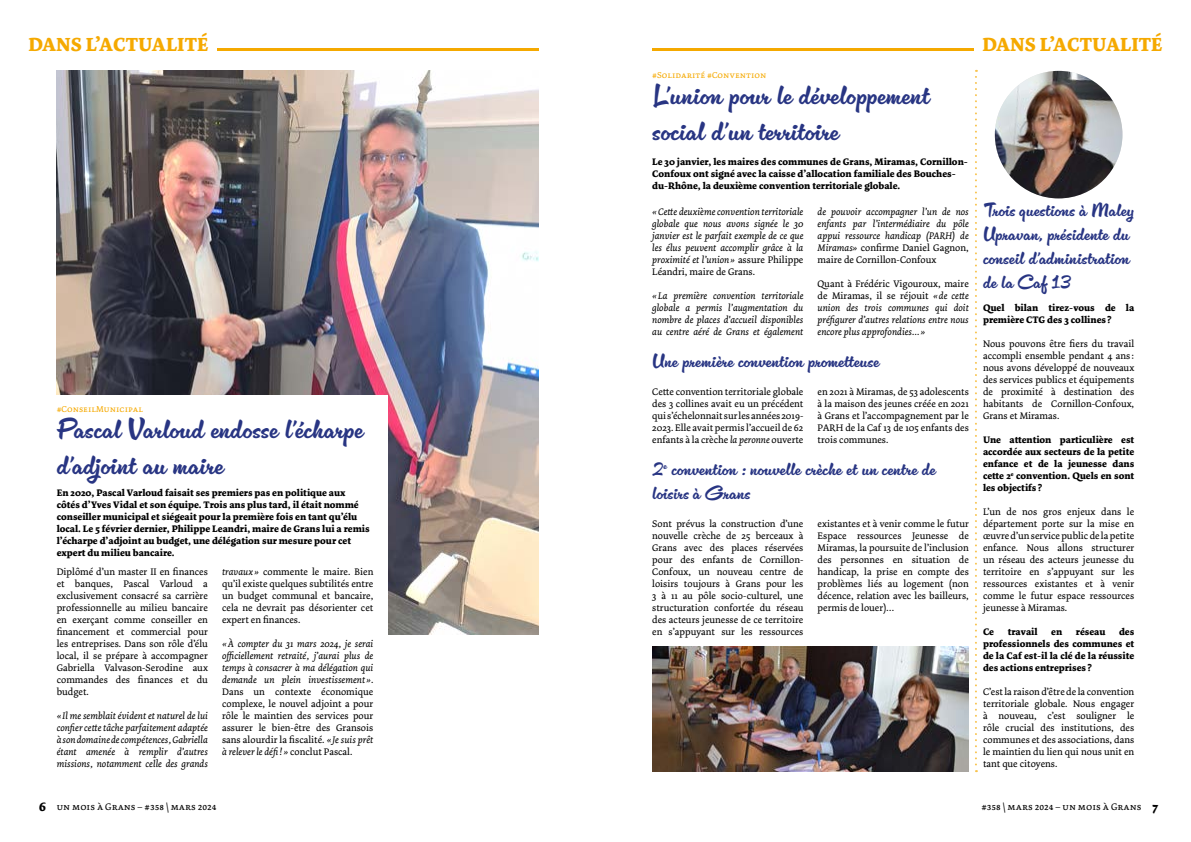
<style>
.page{position:relative;width:1191px;height:842px;background:#fff}
.page>*{position:absolute;margin:0;border:0;box-sizing:border-box;transform-origin:0 0}
.t1{font:30px/36px "Cinema Script";color:#283583}
.t2{font:20px/24px "Cinema Script";color:#283583}
.t3{font:700 20px "Dolly Pro";color:#f5a900}
.t4{font:10px/12px "Dolly Pro";color:#000;text-align:justify}
.t5{font:italic 10px/12px "Dolly Pro";color:#000;text-align:justify}
.t6{font:700 10px/12px "Dolly Pro";color:#000}
.t7{font:10px "Dolly Pro Regular Small Caps";color:#000}
.t8{font:9px "Dolly Pro Regular Small Caps";color:#f5a900}
.s1{font-style:italic}
.s2{font-style:normal}
.s3{font-family:"Dolly Pro";font-weight:700;font-size:13px}
</style>
<div class="page">
<img style="left:57px;top:71px;width:482px;height:564px">
<div style="left:48px;top:395px;width:339px;height:377px;background:#fff"></div>
<svg style="left:975px;top:70px;width:2px;height:702px"></svg>
<img style="left:994px;top:71px;width:128px;height:127px;border-radius:64px">
<img style="left:652px;top:647px;width:317px;height:124px">
<hr style="left:217px;top:48px;width:322px;height:3px;background:#f5a900">
<hr style="left:652px;top:48px;width:322px;height:3px;background:#f5a900">
<h2 class="t3" style="left:28px;top:31px;width:182px">DANS L’ACTUALITÉ</h2>
<h2 class="t3" style="left:982px;top:31px;width:182px">DANS L’ACTUALITÉ</h2>
<p class="t8" style="left:57px;top:403px;width:88px">#ConseilMunicipal</p>
<h1 class="t1" style="left:57px;top:412px;width:308px">Pascal Varloud endosse l’écharpe d’adjoint au maire</h1>
<p class="t6" style="left:57px;top:487px;width:314px">En 2020, Pascal Varloud faisait ses premiers pas en politique aux côtés d’Yves Vidal et son équipe. Trois ans plus tard, il était nommé conseiller municipal et siégeait pour la première fois en tant qu’élu local. Le 5 février dernier, Philippe Leandri, maire de Grans lui a remis l’écharpe d’adjoint au budget, une délégation sur mesure pour cet expert du milieu bancaire.</p>
<p class="t4" style="left:57px;top:566px;width:153px">Diplômé d’un master II en finances et banques, Pascal Varloud a exclusivement consacré sa carrière professionnelle au milieu bancaire en exerçant comme conseiller en financement et commercial pour les entreprises. Dans son rôle d’élu local, il se prépare à accompagner Gabriella Valvason-Serodine aux commandes des finances et du budget.</p>
<p class="t5" style="left:57px;top:710px;width:153px">« Il me semblait évident et naturel de lui confier cette tâche parfaitement adaptée à son domaine de compétences, Gabriella étant amenée à remplir d’autres missions, notamment celle des grands</p>
<p class="t4" style="left:222px;top:566px;width:153px"><span class="s1">travaux»</span> commente le maire. Bien qu’il existe quelques subtilités entre un budget communal et bancaire, cela ne devrait pas désorienter cet expert en finances.</p>
<p class="t5" style="left:222px;top:638px;width:153px">«À compter du 31 mars 2024, je serai officiellement retraité, j’aurai plus de temps à consacrer à ma délégation qui demande un plein investissement»<span class="s2">.<br>Dans un contexte économique complexe, le nouvel adjoint a pour rôle le maintien des services pour assurer le bien-être des Gransois sans alourdir la fiscalité.</span> « Je suis prêt à relever le défi!» <span class="s2">conclut Pascal.</span></p>
<p class="t8" style="left:652px;top:69px;width:116px">#Solidarité #Convention</p>
<h1 class="t1" style="left:652px;top:78px;width:278px">L’union pour le développement social d’un territoire</h1>
<p class="t6" style="left:652px;top:155px;width:317px">Le 30 janvier, les maires des communes de Grans, Miramas, Cornillon-<br>Confoux ont signé avec la caisse d’allocation familiale des Bouches&shy;du-Rhône, la deuxième convention territoriale globale.</p>
<p class="t5" style="left:652px;top:206px;width:153px">«Cette deuxième convention territoriale globale que nous avons signée le 30 janvier est le parfait exemple de ce que les élus peuvent accomplir grâce à la proximité et l’union» <span class="s2">assure Philippe Léandri, maire de Grans.</span></p>
<p class="t5" style="left:652px;top:290px;width:153px">« La première convention territoriale globale a permis l’augmentation du nombre de places d'accueil disponibles au centre aéré de Grans et également</p>
<p class="t5" style="left:817px;top:206px;width:153px">de pouvoir accompagner l’un de nos enfants par l’intermédiaire du pôle appui ressource handicap (PARH) de Miramas» <span class="s2">confirme Daniel Gagnon, maire de Cornillon-Confoux</span></p>
<p class="t5" style="left:817px;top:278px;width:153px"><span class="s2">Quant à Frédéric Vigouroux, maire de Miramas, il se réjouit</span> « de cette union des trois communes qui doit préfigurer d’autres relations entre nous encore plus approfondies…»</p>
<h2 class="t2" style="left:652px;top:350px;width:229px">Une première convention prometteuse</h2>
<p class="t4" style="left:652px;top:386px;width:153px">Cette convention territoriale globale des 3 collines avait eu un précédent qui s’échelonnait sur les années 2019- 2023. Elle avait permis l’accueil de 62 enfants à la crèche <span class="s1">la peronne</span> ouverte</p>
<p class="t4" style="left:817px;top:386px;width:153px">en 2021 à Miramas, de 53 adolescents à la maison des jeunes créée en 2021 à Grans et l’accompagnement par le PARH de la Caf 13 de 105 enfants des trois communes.</p>
<h2 class="t2" style="left:652px;top:458px;width:285px">2<sup>e</sup> convention : nouvelle crèche et un centre de loisirs à Grans</h2>
<p class="t4" style="left:652px;top:518px;width:153px">Sont prévus la construction d’une nouvelle crèche de 25 berceaux à Grans avec des places réservées pour des enfants de Cornillon-Confoux, un nouveau centre de loisirs toujours à Grans pour les 3 à 11 au pôle socio-culturel, une structuration confortée du réseau des acteurs jeunesse de ce territoire en s’appuyant sur les ressources</p>
<p class="t4" style="left:817px;top:518px;width:153px">existantes et à venir comme le futur Espace ressources Jeunesse de Miramas, la poursuite de l’inclusion des personnes en situation de handicap, la prise en compte des problèmes liés au logement (non décence, relation avec les bailleurs, permis de louer)…</p>
<h2 class="t2" style="left:983px;top:198px;width:153px">Trois questions à Maley<br>Upravan, présidente du conseil d’administration de la Caf 13</h2>
<p class="t6" style="left:983px;top:302px;width:153px">Quel bilan tirez-vous de la première CTG des 3 collines?</p>
<p class="t4" style="left:983px;top:338px;width:153px">Nous pouvons être fiers du travail accompli ensemble pendant 4 ans : nous avons développé de nouveaux des services publics et équipements de proximité à destination des habitants de Cornillon-Confoux, Grans et Miramas.</p>
<p class="t6" style="left:983px;top:434px;width:153px;text-align:justify">Une attention particulière est accordée aux secteurs de la petite enfance et de la jeunesse dans cette 2<sup>e</sup> convention. Quels en sont les objectifs?</p>
<p class="t4" style="left:983px;top:506px;width:153px">L’un de nos gros enjeux dans le département porte sur la mise en œuvre d’un service public de la petite enfance. Nous allons structurer un réseau des acteurs jeunesse du territoire en s’appuyant sur les ressources existantes et à venir comme le futur espace ressources jeunesse à Miramas.</p>
<p class="t6" style="left:983px;top:626px;width:13px">Ce</p>
<p class="t6" style="left:1007px;top:626px;width:31px">travail</p>
<p class="t6" style="left:1051px;top:626px;width:12px">en</p>
<p class="t6" style="left:1075px;top:626px;width:31px">réseau</p>
<p class="t6" style="left:983px;top:626px;width:153px;text-align:justify;text-indent:136px">des professionnels des communes et de la Caf est-il la clé de la réussite des actions entreprises?</p>
<p class="t4" style="left:983px;top:686px;width:153px">C’est la raison d’être de la convention territoriale globale. Nous engager à nouveau, c’est souligner le rôle crucial des institutions, des communes et des associations, dans le maintien du lien qui nous unit en tant que citoyens.</p>
<p class="t7" style="left:39px;top:801px;width:179px"><span class="s3">6</span> un mois à Grans – #358 \ mars 2024</p>
<p class="t7" style="left:981px;top:801px;width:178px">#358 \ mars 2024 – un mois à Grans <span class="s3">7</span></p>
</div>
